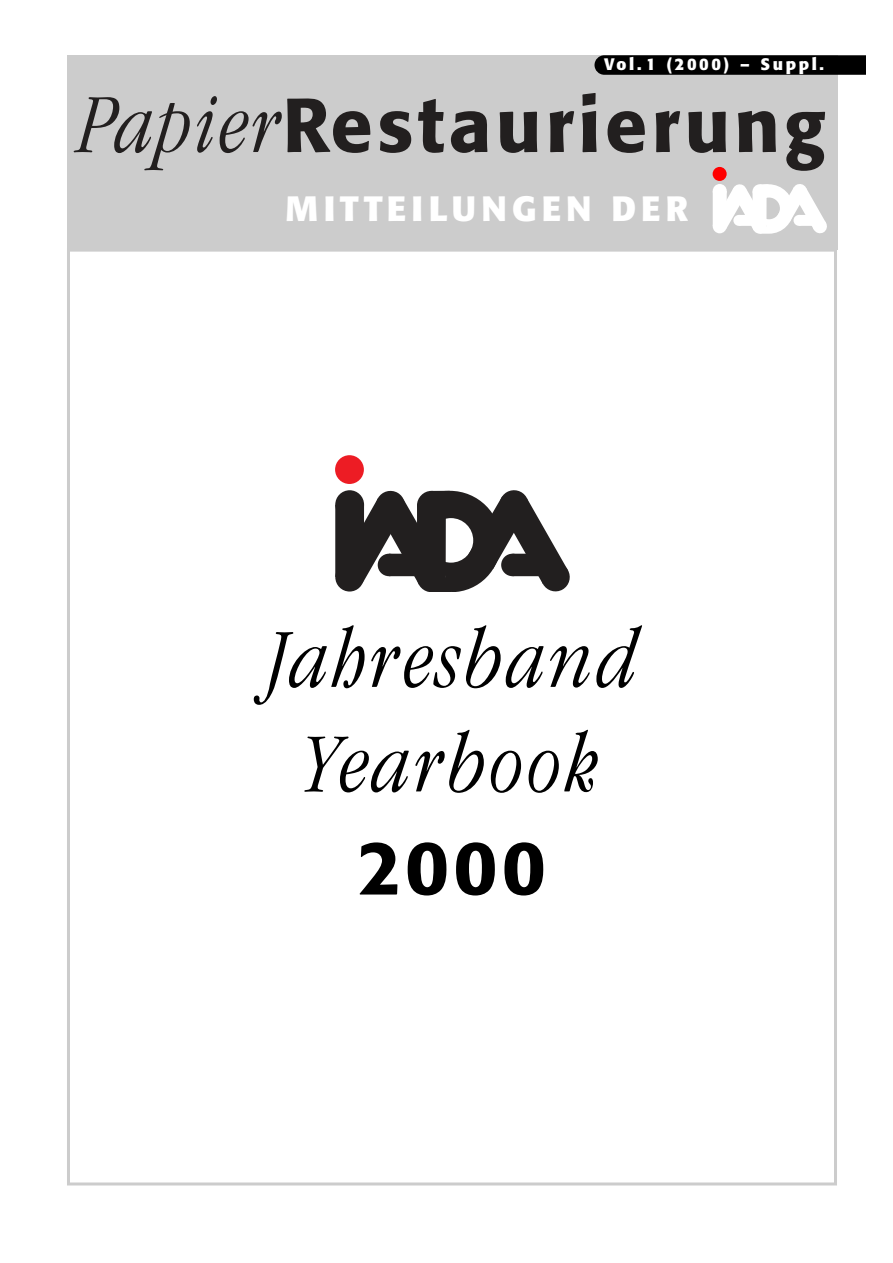
<style>
.page{position:relative;width:893px;height:1263px;background:#fff}
.page>*{position:absolute;margin:0;border:0;box-sizing:border-box;transform-origin:0 0}
.t1{font:italic 300 condensed 87.15px/104.6px "Garamond";letter-spacing:.045em;color:#000;text-align:center}
.t2{font:500 75.45px "Formata";letter-spacing:.06em;color:#221f1f}
.t3{font:500 75.45px "Formata";color:#000}
.t4{font:700 34.8px "Formata";letter-spacing:.145em;color:#fff}
.t5{font:700 16.5px "Formata";letter-spacing:.165em;color:#fff}
.s1{font-family:"Garamond";font-weight:300;font-style:italic;font-stretch:condensed;font-size:87.15px}
</style>
<div class="page">
<div style="left:67px;top:55px;width:770px;height:194px;background:#ccc"></div>
<svg style="left:594px;top:55px;width:272px;height:20px;background:#070707"></svg>
<div style="left:712px;top:167px;width:14px;height:14px;background:#f00;border-radius:50%"></div>
<div style="left:712px;top:184px;width:14px;height:14px;background:#d2d2d2;border-radius:50%"></div>
<div style="left:712px;top:219px;width:14px;height:14px;background:#d4d4d4;border-radius:50%"></div>
<div style="left:712px;top:191px;width:14px;height:35px;background:#d9d9d9"></div>
<svg style="left:713px;top:184px;width:114px;height:50px"></svg>
<div style="left:335px;top:455px;width:29px;height:29px;background:#ed1c24;border-radius:50%"></div>
<div style="left:335px;top:505px;width:29px;height:72px;background:#221f1f"></div>
<svg style="left:337px;top:490px;width:233px;height:101px"></svg>
<p class="t5" style="left:604px;top:57px;width:221px">Vol. 1 (2000) – Suppl.</p>
<p class="t2" style="left:79px;top:92px;width:748px"><span class="s1">Papier</span>Restaurierung</p>
<p class="t4" style="left:285px;top:193px;width:404px">MITTEILUNGEN DER</p>
<p class="t1" style="left:268px;top:613px;width:370px">Jahresband<br>Yearbook</p>
<p class="t3" style="left:358px;top:834px;width:189px">2000</p>
</div>
